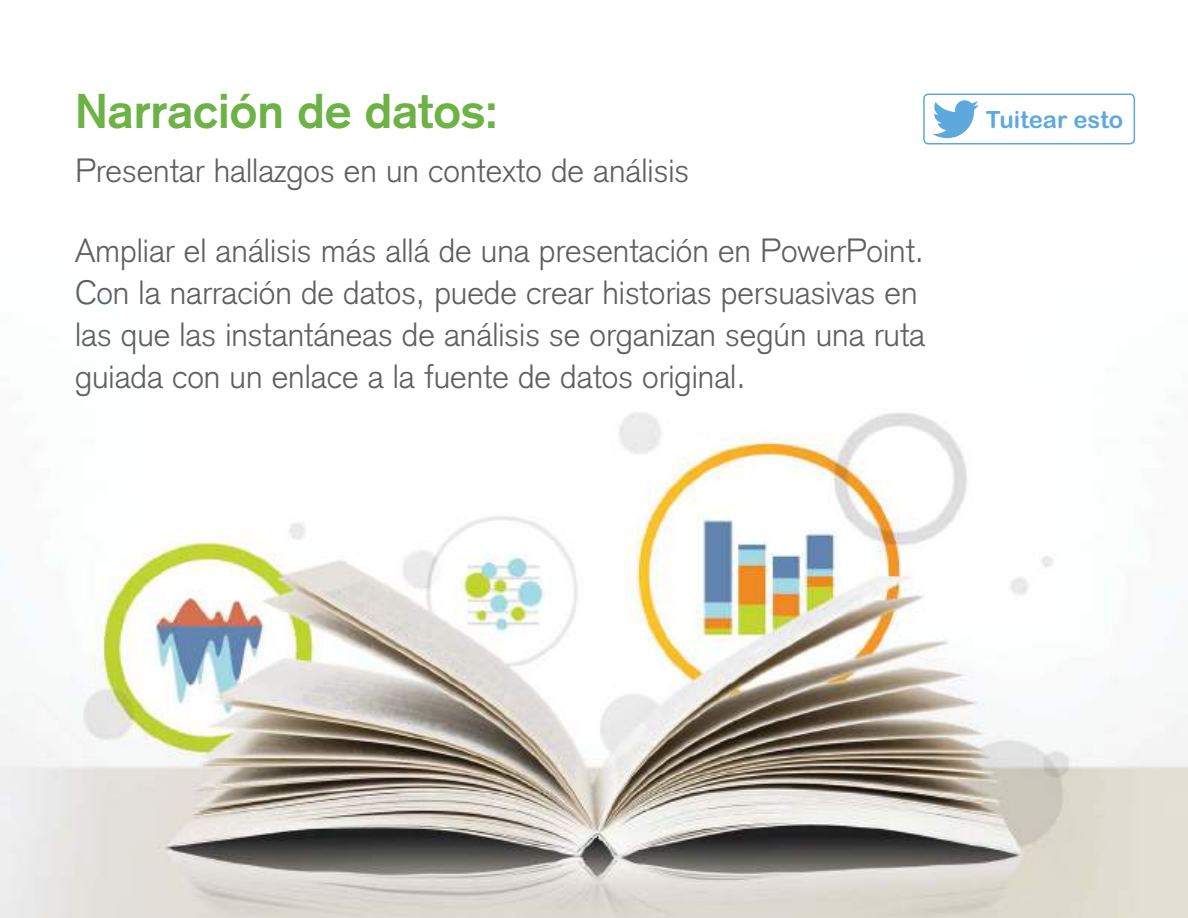
<style>
.page{position:relative;width:1188px;height:918px;background:#fff}
.page>*{position:absolute;margin:0;border:0;box-sizing:border-box;transform-origin:0 0}
.t1{font:700 48px "Basic Commercial LT Pro";color:#6cb244}
.t2{font:300 33px/42px "Basic Commercial LT Pro";color:#5f5f61}
.t3{font:23.85px "Arial Rounded MT Bold";color:#5da9dd}
</style>
<div class="page">
<img style="left:0;top:93px;width:1188px;height:825px">
<div style="left:923px;top:94px;width:212px;height:51px;border:2px solid #5da9dd;border-radius:4px"></div>
<svg style="left:932px;top:100px;width:47px;height:38px"></svg>
<h1 class="t1" style="left:75px;top:94px;width:425px">Narración de datos:</h1>
<p class="t2" style="left:75px;top:154px;width:616px">Presentar hallazgos en un contexto de análisis</p>
<p class="t2" style="left:75px;top:234px;width:852px">Ampliar el análisis más allá de una presentación en PowerPoint.<br>Con la narración de datos, puede crear historias persuasivas en las que las instantáneas de análisis se organizan según una ruta guiada con un enlace a la fuente de datos original.</p>
<p class="t3" style="left:986px;top:106px;width:139px">Tuitear esto</p>
</div>
